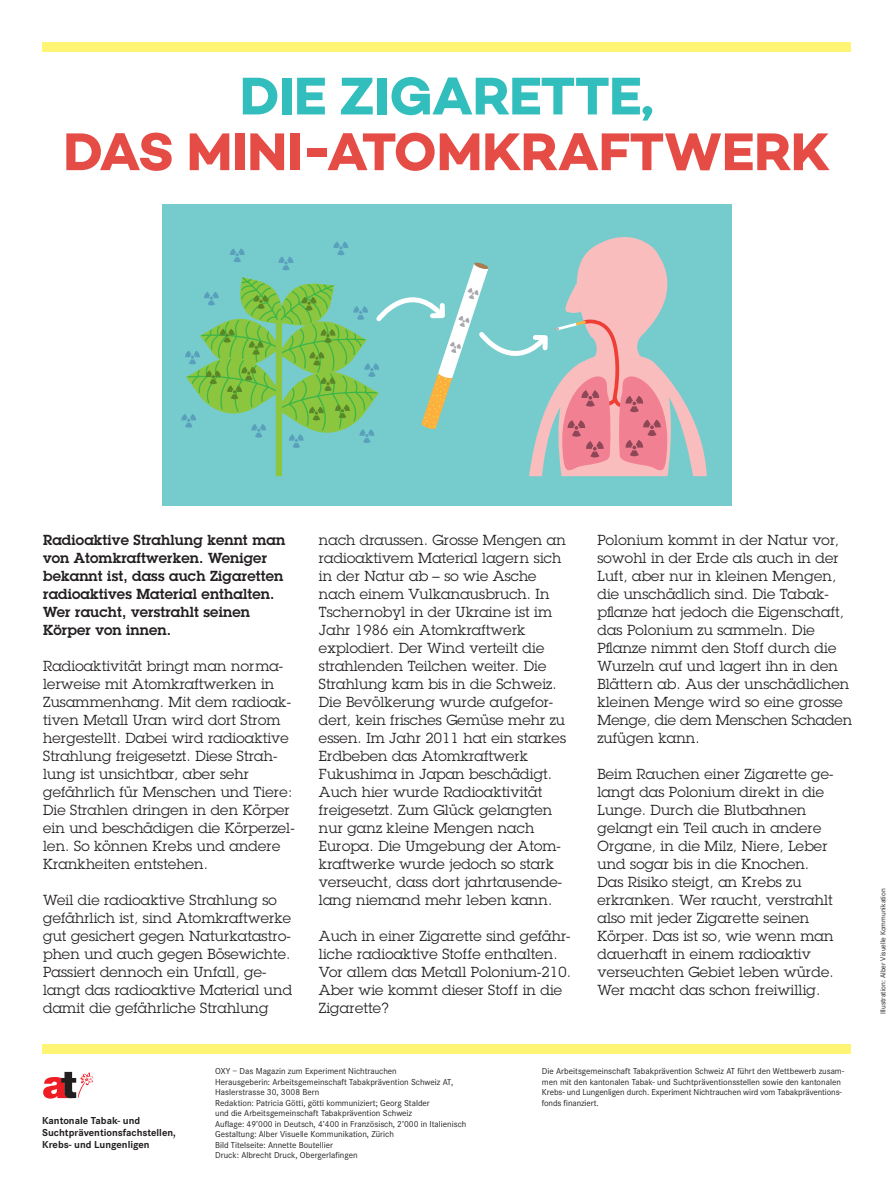
<style>
.page{position:relative;width:893px;height:1191px;background:#fff}
.page>*{position:absolute;margin:0;border:0;box-sizing:border-box;transform-origin:0 0}
.t1{font:700 54px "Campton";letter-spacing:-.01em;color:#e64c46}
.t2{font:700 54px "Campton";letter-spacing:-.01em;color:#33bebe}
.t3{font:14.25px/18px "Lubalin Graph";letter-spacing:.01em;color:#231f20}
.t4{font:600 14.25px/18px "Lubalin Graph";letter-spacing:.01em;color:#231f20}
.t5{font:700 10.5px/12px "Corporate S";color:#231f20}
.t6{font:9px/10.5px "Corporate S";color:#231f20}
.t7{font:7.5px "Corporate S";color:#231f20}
</style>
<div class="page">
<div style="left:43px;top:43px;width:808px;height:9px;background:#fff575"></div>
<svg style="left:43px;top:1071px;width:50px;height:27px"></svg>
<div style="left:42px;top:1043px;width:808px;height:10px;background:#fff575"></div>
<div style="left:162px;top:204px;width:569px;height:302px;background:#76cccd"></div>
<svg style="left:605px;top:237px;width:102px;height:239px"></svg>
<svg style="left:181px;top:241px;width:494px;height:235px"></svg>
<h1 class="t2" style="left:240px;top:62px;width:416px">DIE ZIGARETTE,</h1>
<h1 class="t1" style="left:63px;top:117px;width:768px">DAS MINI-ATOMKRAFTWERK</h1>
<p class="t4" style="left:43px;top:530px;width:243px">Radioaktive Strahlung kennt man von Atomkraftwerken. Weniger bekannt ist, dass auch Zigaretten radioaktives Material enthalten.<br>Wer raucht, verstrahlt seinen<br>Körper von innen.</p>
<p class="t3" style="left:43px;top:656px;width:253px">Radioaktivität bringt man norma&shy;lerweise mit Atomkraftwerken in Zusammenhang. Mit dem radioak&shy;tiven Metall Uran wird dort Strom hergestellt. Dabei wird radioaktive Strahlung freigesetzt. Diese Strah&shy;lung ist unsichtbar, aber sehr gefährlich für Menschen und Tiere:<br>Die Strahlen dringen in den Körper ein und beschädigen die Körperzel&shy;len. So können Krebs und andere Krankheiten entstehen.</p>
<p class="t3" style="left:43px;top:890px;width:250px">Weil die radioaktive Strahlung so gefährlich ist, sind Atomkraftwerke gut gesichert gegen Naturkatastro&shy;phen und auch gegen Bösewichte.<br>Passiert dennoch ein Unfall, ge&shy;langt das radioaktive Material und damit die gefährliche Strahlung</p>
<p class="t3" style="left:319px;top:530px;width:249px">nach draussen. Grosse Mengen an radioaktivem Material lagern sich in der Natur ab – so wie Asche nach einem Vulkanausbruch. In<br>Tschernobyl in der Ukraine ist im<br>Jahr 1986 ein Atomkraftwerk explodiert. Der Wind verteilt die strahlenden Teilchen weiter. Die<br>Strahlung kam bis in die Schweiz.<br>Die Bevölkerung wurde aufgefor&shy;dert, kein frisches Gemüse mehr zu essen. Im Jahr 2011 hat ein starkes<br>Erdbeben das Atomkraftwerk<br>Fukushima in Japan beschädigt.<br>Auch hier wurde Radioaktivität freigesetzt. Zum Glück gelangten nur ganz kleine Mengen nach<br>Europa. Die Umgebung der Atom&shy;kraftwerke wurde jedoch so stark verseucht, dass dort jahrtausende&shy;lang niemand mehr leben kann.</p>
<p class="t3" style="left:319px;top:926px;width:254px">Auch in einer Zigarette sind gefähr&shy;liche radioaktive Stoffe enthalten.<br>Vor allem das Metall Polonium-210.<br>Aber wie kommt dieser Stoff in die<br>Zigarette?</p>
<p class="t3" style="left:597px;top:530px;width:256px">Polonium kommt in der Natur vor, sowohl in der Erde als auch in der<br>Luft, aber nur in kleinen Mengen, die unschädlich sind. Die Tabak&shy;pflanze hat jedoch die Eigenschaft, das Polonium zu sammeln. Die<br>Pflanze nimmt den Stoff durch die<br>Wurzeln auf und lagert ihn in den<br>Blättern ab. Aus der unschädlichen kleinen Menge wird so eine grosse<br>Menge, die dem Menschen Schaden zufügen kann.</p>
<p class="t3" style="left:597px;top:764px;width:238px">Beim Rauchen einer Zigarette ge&shy;langt das Polonium direkt in die<br>Lunge. Durch die Blutbahnen gelangt ein Teil auch in andere<br>Organe, in die Milz, Niere, Leber und sogar bis in die Knochen.<br>Das Risiko steigt, an Krebs zu erkranken. Wer raucht, verstrahlt also mit jeder Zigarette seinen<br>Körper. Das ist so, wie wenn man dauerhaft in einem radioaktiv verseuchten Gebiet leben würde.<br>Wer macht das schon freiwillig.</p>
<p class="t5" style="left:42px;top:1114px;width:135px">Kantonale Tabak- und<br>Suchtpräventionsfachstellen,<br>Krebs- und Lungenligen</p>
<p class="t6" style="left:215px;top:1066px;width:253px">OXY – Das Magazin zum Experiment Nichtrauchen<br>Herausgeberin: Arbeitsgemeinschaft Tabakprävention Schweiz AT, Haslerstrasse 30, 3008 Bern<br>Redaktion: Patricia Götti, götti kommuniziert; Georg Stalder<br>und die Arbeitsgemeinschaft Tabakprävention Schweiz<br>Auflage: 49’000 in Deutsch, 4’400 in Französisch, 2’000 in Italienisch Gestaltung: Alber Visuelle Kommunikation, Zürich<br>Bild Titelseite: Annette Boutellier<br>Druck: Albrecht Druck, Obergerlafingen</p>
<p class="t6" style="left:542px;top:1066px;width:304px">Die Arbeitsgemeinschaft Tabakprävention Schweiz AT führt den Wettbewerb zusam&shy;men mit den kantonalen Tabak- und Suchtpräventionsstellen sowie den kantonalen Krebs- und Lungenligen durch. Experiment Nichtrauchen wird vom Tabakpräventions&shy;fonds finanziert.</p>
<p class="t7" style="left:879px;top:1014px;width:127px;rotate:-90deg">Illustration: Alber Visuelle Kommunikation</p>
</div>
